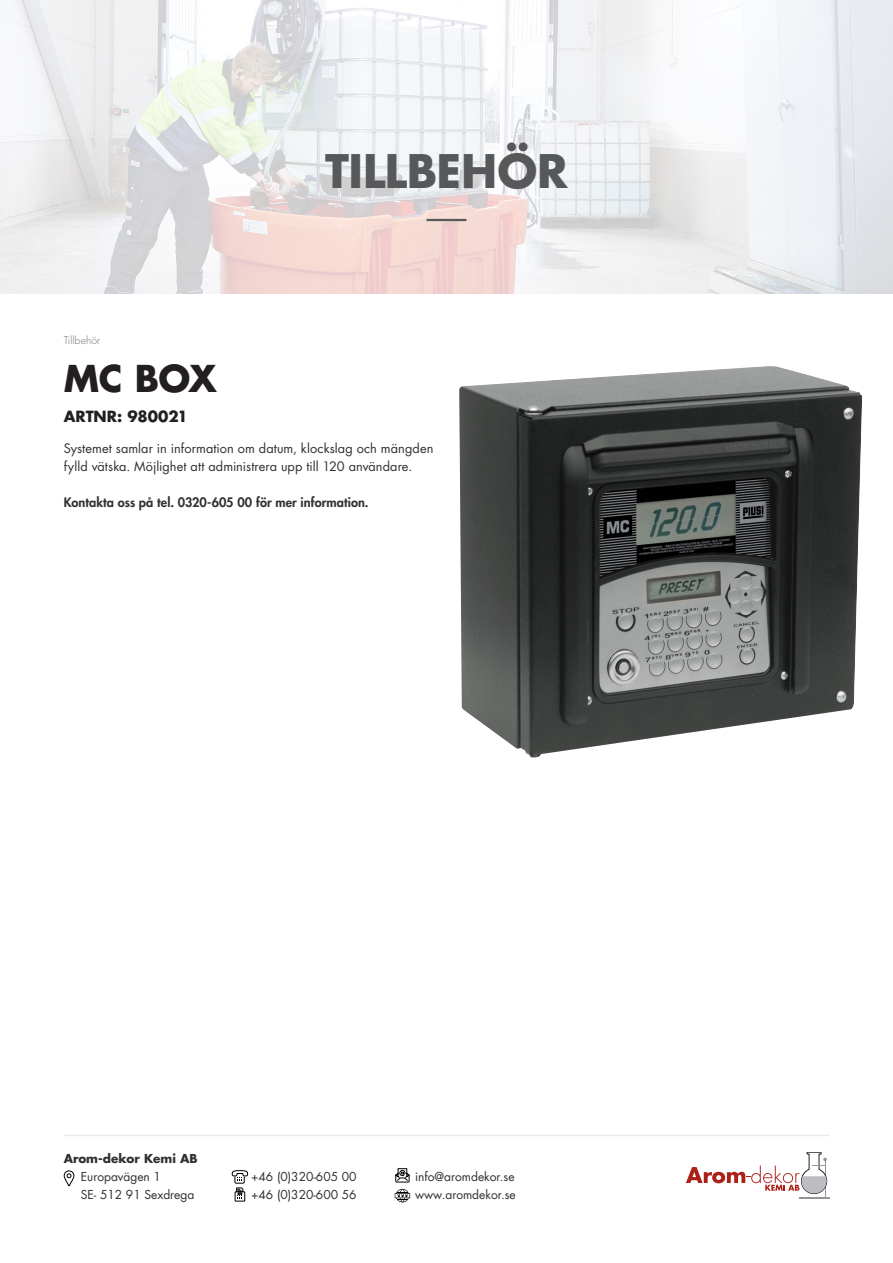
<style>
.page{position:relative;width:893px;height:1263px;background:#fff}
.page>*{position:absolute;margin:0;border:0;box-sizing:border-box;transform-origin:0 0}
.Produktrubrik{font:700 45px "Futura LT";letter-spacing:-.005em;color:#57585a}
.Produktrubrik-2{font:700 36px "Futura Std";color:#231f20}
.Produktrubrik-3{font:700 15px "Futura Std";letter-spacing:-.005em;color:#231f20}
.Produktrubrik-4{font:12.75px/18.8px "Futura Std";letter-spacing:.005em;color:#312f30}
.Produktrubrik-5{font:800 12.75px "Futura Std";letter-spacing:.005em;color:#312f30}
.t1{font:12px "Futura LT";color:#312f30}
.t2{font:700 12px "Futura LT";color:#312f30}
.Produktområde{font:300 10.5px "Futura LT";letter-spacing:.005em;color:#6c6d70}
</style>
<div class="page">
<hr style="left:825px;top:1159px;width:1px;height:38px;background:#939598">
<hr style="left:799px;top:1197px;width:30px;height:2px;background:#939598">
<svg style="left:686px;top:1152px;width:141px;height:42px"></svg>
<svg style="left:63px;top:1170px;width:12px;height:16px"></svg>
<svg style="left:231px;top:1170px;width:17px;height:32px"></svg>
<svg style="left:395px;top:1168px;width:15px;height:15px"></svg>
<svg style="left:395px;top:1189px;width:15px;height:13px"></svg>
<hr style="left:64px;top:1135px;width:765px;height:1px;background:#e9eaea">
<svg style="left:0;top:0;width:893px;height:294px;fill:#f0f0f1"></svg>
<hr style="left:426px;top:219px;width:40px;height:2px;background:#57585a">
<img style="left:459px;top:366px;width:403px;height:392px">
<p class="Produktrubrik" style="left:325px;top:141px;width:244px">TILLBEHÖR</p>
<p class="Produktområde" style="left:64px;top:334px;width:38px">Tillbehör</p>
<p class="Produktrubrik-2" style="left:64px;top:354px;width:155px">MC BOX</p>
<p class="Produktrubrik-3" style="left:64px;top:406px;width:126px">ARTNR: 980021</p>
<p class="Produktrubrik-4" style="left:64px;top:439px;width:371px">Systemet samlar in information om datum, klockslag och mängden fylld vätska. Möjlighet att administrera upp till 120 användare.</p>
<p class="Produktrubrik-5" style="left:64px;top:494px;width:306px">Kontakta oss på tel. 0320-605 00 för mer information.</p>
<p class="t2" style="left:64px;top:1151px;width:135px">Arom-dekor Kemi AB</p>
<p class="t1" style="left:81px;top:1169px;width:82px">Europavägen 1</p>
<p class="t1" style="left:81px;top:1187px;width:115px">SE- 512 91 Sexdrega</p>
<p class="t1" style="left:251px;top:1169px;width:107px">+46 (0)320-605 00</p>
<p class="t1" style="left:251px;top:1187px;width:107px">+46 (0)320-600 56</p>
<p class="t1" style="left:415px;top:1169px;width:101px">info@aromdekor.se</p>
<p class="t1" style="left:415px;top:1187px;width:102px">www.aromdekor.se</p>
</div>
